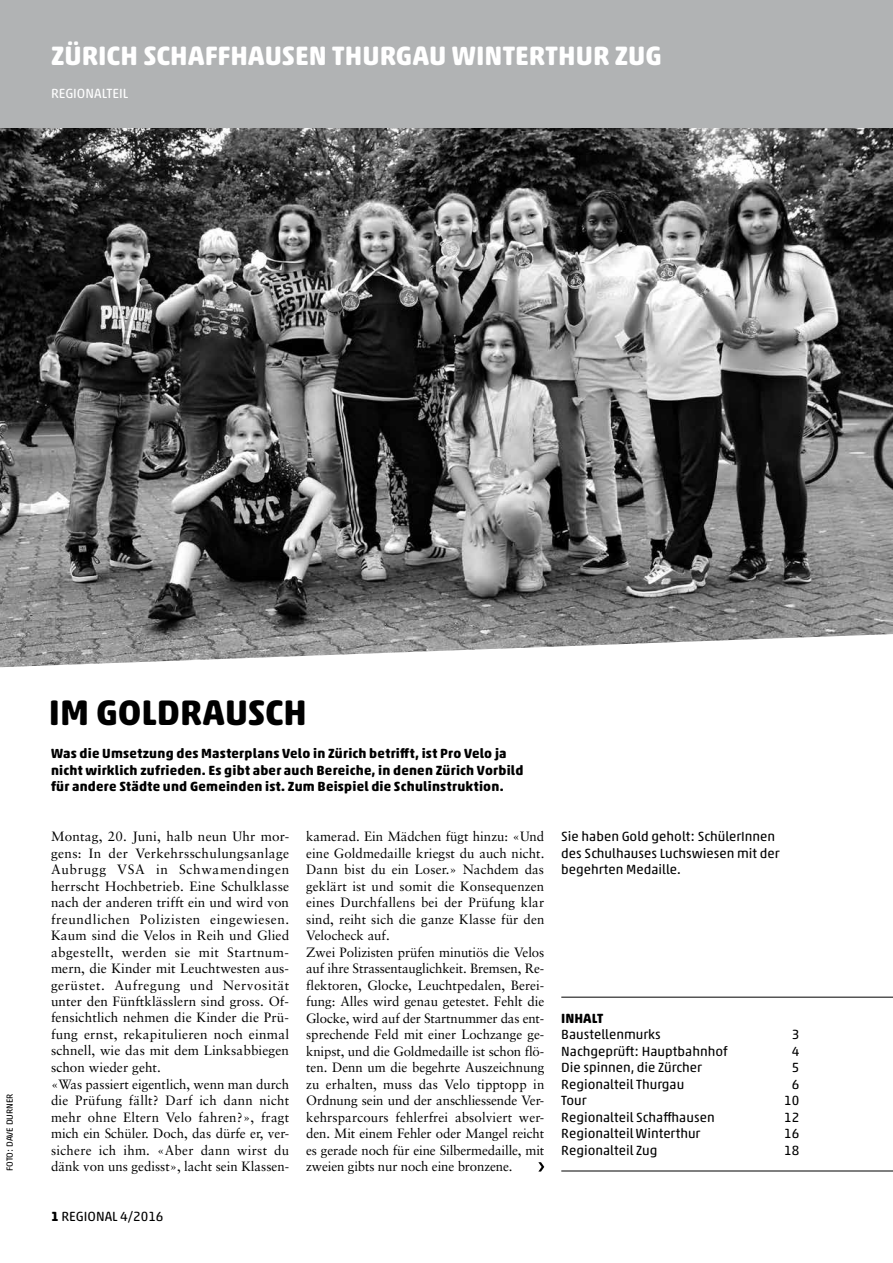
<style>
.page{position:relative;width:893px;height:1263px;background:#fff}
.page>*{position:absolute;margin:0;border:0;box-sizing:border-box;transform-origin:0 0}
.t1{font:700 36px "Akko Rounded Pro";letter-spacing:-.005em;color:#000}
.t2{font:700 27px "Akko Rounded Pro";color:#fff}
.t3{font:13.5px/16.5px "Sabon";letter-spacing:.005em;color:#000}
.t4{font:13.5px/16.5px "Akko Rounded Pro";color:#000}
.t5{font:700 13.5px/16.5px "Akko Rounded Pro";letter-spacing:.015em;color:#000}
.t6{font:13.5px "Akko Rounded Pro";color:#fff}
.t7{font:9px "Akko Rounded Pro";color:#000}
.s1{font-weight:700}
</style>
<div class="page">
<img style="left:0;top:128px;width:893px;height:506px">
<hr style="left:561px;top:1170px;width:332px;height:1px;background:#000">
<hr style="left:561px;top:997px;width:332px;height:1px;background:#000">
<svg style="left:0;top:634px;width:891px;height:34px"></svg>
<div style="left:0;top:0;width:893px;height:128px;background:#b1b3b4"></div>
<svg style="left:538px;top:1162px;width:6px;height:9px"></svg>
<h2 class="t2" style="left:51px;top:39px;width:612px">ZÜRICH SCHAFFHAUSEN THURGAU WINTERTHUR ZUG</h2>
<p class="t6" style="left:51px;top:86px;width:79px">REGIONALTEIL</p>
<p class="t7" style="left:4px;top:1171px;width:79px;rotate:-90deg">FOTO: DAVE DURNER</p>
<h1 class="t1" style="left:49px;top:691px;width:259px">IM GOLDRAUSCH</h1>
<p class="t5" style="left:51px;top:745px;width:474px">Was die Umsetzung des Masterplans Velo in Zürich betrifft, ist Pro Velo ja nicht wirklich zufrieden. Es gibt aber auch Bereiche, in denen Zürich Vorbild für andere Städte und Gemeinden ist. Zum Beispiel die Schulinstruktion.</p>
<p class="t3" style="left:51px;top:828px;width:240px">Montag, 20. Juni, halb neun Uhr mor&shy;gens: In der Verkehrsschulungsanlage Aubrugg VSA in Schwamendingen herrscht Hochbetrieb. Eine Schulklasse nach der anderen trifft ein und wird von freundlichen Polizisten eingewiesen.<br>Kaum sind die Velos in Reih und Glied abgestellt, werden sie mit Startnum&shy;mern, die Kinder mit Leuchtwesten aus&shy;gerüstet. Aufregung und Nervosität unter den Fünftklässlern sind gross. Of&shy;fensichtlich nehmen die Kinder die Prü&shy;fung ernst, rekapitulieren noch einmal schnell, wie das mit dem Linksabbiegen schon wieder geht.<br>«Was passiert eigentlich, wenn man durch die Prüfung fällt? Darf ich dann nicht mehr ohne Eltern Velo fahren?», fragt mich ein Schüler. Doch, das dürfe er, ver&shy;sichere ich ihm. «Aber dann wirst du dänk von uns gedisst», lacht sein Klassen-</p>
<p class="t3" style="left:306px;top:828px;width:240px">kamerad. Ein Mädchen fügt hinzu: «Und eine Goldmedaille kriegst du auch nicht.<br>Dann bist du ein Loser.» Nachdem das geklärt ist und somit die Konsequenzen eines Durchfallens bei der Prüfung klar sind, reiht sich die ganze Klasse für den Velocheck auf.<br>Zwei Polizisten prüfen minutiös die Velos auf ihre Strassentauglichkeit. Bremsen, Re&shy;flektoren, Glocke, Leuchtpedalen, Berei&shy;fung: Alles wird genau getestet. Fehlt die Glocke, wird auf der Startnummer das ent&shy;sprechende Feld mit einer Lochzange ge&shy;knipst, und die Goldmedaille ist schon flö&shy;ten. Denn um die begehrte Auszeichnung zu erhalten, muss das Velo tipptopp in Ordnung sein und der anschliessende Ver&shy;kehrsparcours fehlerfrei absolviert wer&shy;den. Mit einem Fehler oder Mangel reicht es gerade noch für eine Silbermedaille, mit zweien gibts nur noch eine bronzene.</p>
<p class="t4" style="left:51px;top:1207px;width:114px"><span class="s1">1</span> REGIONAL 4/2016</p>
<p class="t4" style="left:561px;top:828px;width:220px">Sie haben Gold geholt: SchülerInnen des Schulhauses Luchswiesen mit der begehrten Medaille.</p>
<p class="t5" style="left:561px;top:1009px;width:43px">INHALT</p>
<p class="t4" style="left:561px;top:1026px;width:101px">Baustellenmurks</p>
<p class="t4" style="left:792px;top:1026px;width:9px">3</p>
<p class="t4" style="left:561px;top:1042px;width:168px">Nachgeprüft: Hauptbahnhof</p>
<p class="t4" style="left:792px;top:1042px;width:9px">4</p>
<p class="t4" style="left:561px;top:1059px;width:142px">Die spinnen, die Zürcher</p>
<p class="t4" style="left:792px;top:1059px;width:9px">5</p>
<p class="t4" style="left:561px;top:1075px;width:125px">Regionalteil Thurgau</p>
<p class="t4" style="left:792px;top:1075px;width:9px">6</p>
<p class="t4" style="left:561px;top:1092px;width:27px">Tour</p>
<p class="t4" style="left:784px;top:1092px;width:17px">10</p>
<p class="t4" style="left:561px;top:1108px;width:155px">Regionalteil Schaffhausen</p>
<p class="t4" style="left:784px;top:1108px;width:17px">12</p>
<p class="t4" style="left:561px;top:1125px;width:141px">Regionalteil Winterthur</p>
<p class="t4" style="left:784px;top:1125px;width:17px">16</p>
<p class="t4" style="left:561px;top:1141px;width:98px">Regionalteil Zug</p>
<p class="t4" style="left:784px;top:1141px;width:17px">18</p>
</div>
